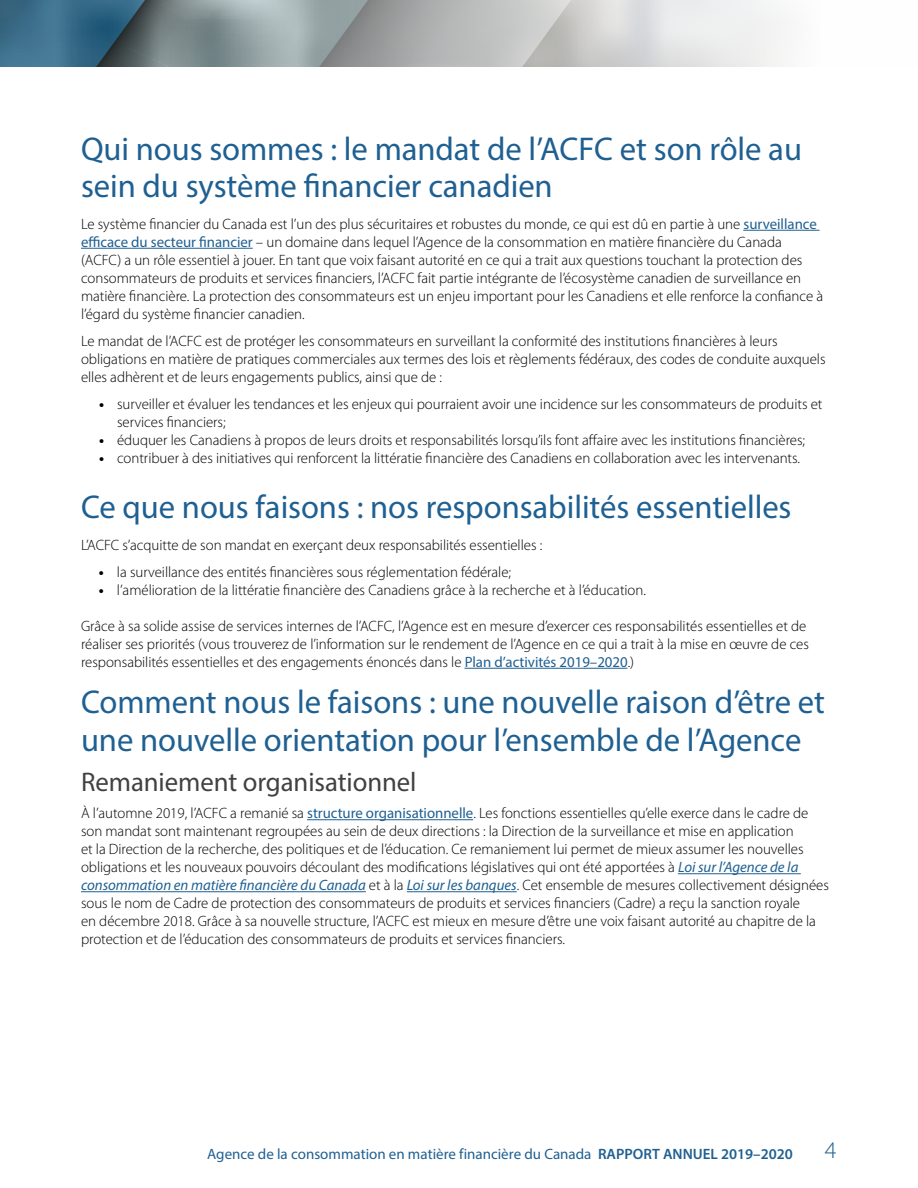
<style>
.page{position:relative;width:918px;height:1188px;background:#fff}
.page>*{position:absolute;margin:0;border:0;box-sizing:border-box;transform-origin:0 0}
.t1{font:33px/37.5px "Myriad Pro";color:#1f6092}
.t2{font:27px "Myriad Pro";color:#414042}
.t3{font:300 24px "Myriad Pro";color:#1f6092}
.t4{font:300 15px/18px "Myriad Pro";color:#000}
.t5{font:15px "Myriad Pro";color:#1f6092}
.s1{font-weight:400;color:#1f6092}
.s2{font-weight:700}
.s3{font-weight:400;font-style:italic;color:#1f6092}
.s4{font-weight:600}
</style>
<div class="page">
<svg style="left:646px;top:0;width:140px;height:67px;fill:#edeeee"></svg>
<svg style="left:0;top:0;width:646px;height:67px;background:#8f9da3"></svg>
<hr style="left:743px;top:230px;width:77px;height:1px;background:#1f6092">
<hr style="left:81px;top:248px;width:172px;height:1px;background:#1f6092">
<hr style="left:465px;top:668px;width:162px;height:1px;background:#1f6092">
<hr style="left:307px;top:819px;width:166px;height:1px;background:#1f6092">
<hr style="left:678px;top:873px;width:123px;height:1px;background:#1f6092">
<hr style="left:81px;top:891px;width:285px;height:1px;background:#1f6092">
<hr style="left:407px;top:891px;width:110px;height:1px;background:#1f6092">
<h2 class="t1" style="left:81px;top:129px;width:723px">Qui nous sommes : le mandat de l’ACFC et son rôle au sein du système financier canadien</h2>
<p class="t4" style="left:81px;top:215px;width:744px">Le système financier du Canada est l’un des plus sécuritaires et robustes du monde, ce qui est dû en partie à une <span class="s1">surveillance efficace du secteur financier</span> – un domaine dans lequel l’Agence de la consommation en matière financière du Canada (ACFC) a un rôle essentiel à jouer. En tant que voix faisant autorité en ce qui a trait aux questions touchant la protection des consommateurs de produits et services financiers, l’ACFC fait partie intégrante de l’écosystème canadien de surveillance en matière financière. La protection des consommateurs est un enjeu important pour les Canadiens et elle renforce la confiance à l’égard du système financier canadien.</p>
<p class="t4" style="left:81px;top:332px;width:746px">Le mandat de l’ACFC est de protéger les consommateurs en surveillant la conformité des institutions financières à leurs obligations en matière de pratiques commerciales aux termes des lois et règlements fédéraux, des codes de conduite auxquels elles adhèrent et de leurs engagements publics, ainsi que de :</p>
<p class="t4" style="left:117px;top:395px;width:707px;text-indent:-18px"><span class="s2">•</span> surveiller et évaluer les tendances et les enjeux qui pourraient avoir une incidence sur les consommateurs de produits et services financiers;</p>
<p class="t4" style="left:99px;top:431px;width:708px"><span class="s2">•</span> éduquer les Canadiens à propos de leurs droits et responsabilités lorsqu’ils font affaire avec les institutions financières;</p>
<p class="t4" style="left:99px;top:449px;width:703px"><span class="s2">•</span> contribuer à des initiatives qui renforcent la littératie financière des Canadiens en collaboration avec les intervenants.</p>
<h2 class="t1" style="left:81px;top:488px;width:712px">Ce que nous faisons : nos responsabilités essentielles</h2>
<p class="t4" style="left:81px;top:536px;width:463px">L’ACFC s’acquitte de son mandat en exerçant deux responsabilités essentielles :</p>
<p class="t4" style="left:99px;top:563px;width:414px"><span class="s2">•</span> la surveillance des entités financières sous réglementation fédérale;</p>
<p class="t4" style="left:99px;top:581px;width:549px"><span class="s2">•</span> l’amélioration de la littératie financière des Canadiens grâce à la recherche et à l’éducation.</p>
<p class="t4" style="left:81px;top:617px;width:730px">Grâce à sa solide assise de services internes de l’ACFC, l’Agence est en mesure d’exercer ces responsabilités essentielles et de réaliser ses priorités (vous trouverez de l’information sur le rendement de l’Agence en ce qui a trait à la mise en œuvre de ces responsabilités essentielles et des engagements énoncés dans le <span class="s1">Plan d’activités 2019–2020</span>.)</p>
<h2 class="t1" style="left:81px;top:683px;width:746px">Comment nous le faisons : une nouvelle raison d’être et une nouvelle orientation pour l’ensemble de l’Agence</h2>
<h3 class="t2" style="left:81px;top:766px;width:337px">Remaniement organisationnel</h3>
<p class="t4" style="left:81px;top:805px;width:749px">À l’automne 2019, l’ACFC a remanié sa <span class="s1">structure organisationnelle</span>. Les fonctions essentielles qu’elle exerce dans le cadre de son mandat sont maintenant regroupées au sein de deux directions : la Direction de la surveillance et mise en application<br>et la Direction de la recherche, des politiques et de l’éducation. Ce remaniement lui permet de mieux assumer les nouvelles obligations et les nouveaux pouvoirs découlant des modifications législatives qui ont été apportées à <span class="s3">Loi sur l’Agence de la consommation en matière financière du Canada</span> et à la <span class="s3">Loi sur les banques</span>. Cet ensemble de mesures collectivement désignées sous le nom de Cadre de protection des consommateurs de produits et services financiers (Cadre) a reçu la sanction royale<br>en décembre 2018. Grâce à sa nouvelle structure, l’ACFC est mieux en mesure d’être une voix faisant autorité au chapitre de la protection et de l’éducation des consommateurs de produits et services financiers.</p>
<p class="t5" style="left:207px;top:1145px;width:587px">Agence de la consommation en matière financière du Canada <span class="s4">RAPPORT ANNUEL 2019–2020</span></p>
<h3 class="t3" style="left:825px;top:1137px;width:13px">4</h3>
</div>
